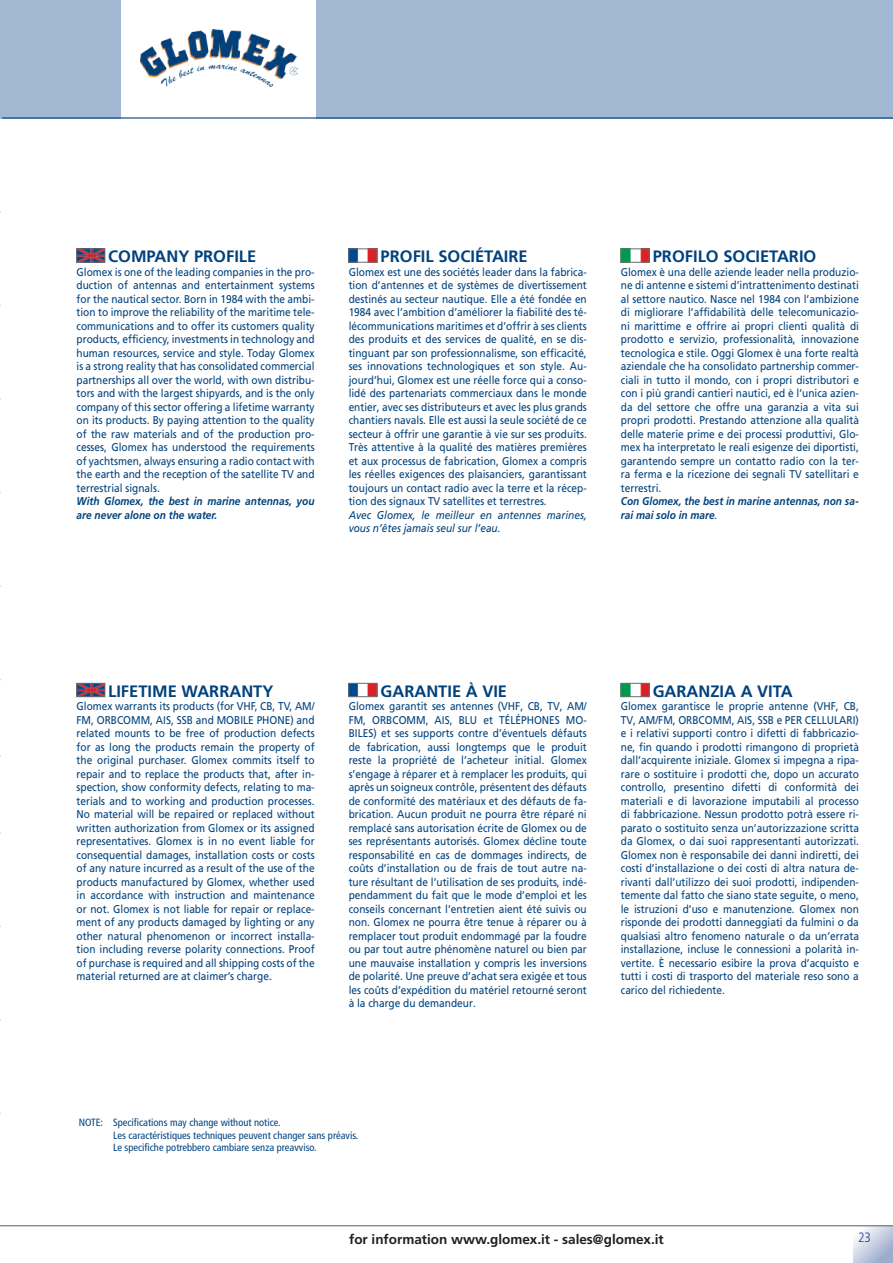
<style>
.page{position:relative;width:893px;height:1263px;background:#fff}
.page>*{position:absolute;margin:0;border:0;box-sizing:border-box;transform-origin:0 0}
.t1{font:700 16.5px "Frutiger";color:#00427d}
.t2{font:700 13.5px "Frutiger";color:#231f20}
.t3{font:300 condensed 13.5px "Frutiger";color:#253f8e}
.t4{font:11.25px/13.5px "Frutiger";color:#00427d;text-align:justify;scale:.9 1}
.t5{font:italic 700 11.25px/13.5px "Frutiger";color:#00427d;scale:.9 1}
.t6{font:italic 11.25px/13.5px "Frutiger";color:#00427d;scale:.9 1}
.t7{font:condensed 10.5px/12.6px "Frutiger";color:#00427d}
.s1{font-weight:400}
</style>
<div class="page">
<div style="left:0;top:0;width:121px;height:119px;background:#a1b7d2"></div>
<div style="left:317px;top:0;width:576px;height:119px;background:#a1b7d2"></div>
<img style="left:140px;top:30px;width:157px;height:56px">
<img style="left:79px;top:685px;width:24px;height:10px">
<div style="left:77px;top:683px;width:28px;height:14px;border:1px solid #6c6d70"></div>
<img style="left:351px;top:685px;width:24px;height:10px">
<div style="left:349px;top:683px;width:28px;height:14px;border:1px solid #6c6d70"></div>
<img style="left:623px;top:685px;width:24px;height:10px">
<div style="left:621px;top:683px;width:28px;height:14px;border:1px solid #6c6d70"></div>
<img style="left:79px;top:251px;width:24px;height:9px">
<div style="left:77px;top:249px;width:28px;height:13px;border:1px solid #6c6d70"></div>
<img style="left:351px;top:251px;width:24px;height:9px">
<img style="left:623px;top:251px;width:24px;height:9px">
<svg style="left:854px;top:1226px;width:39px;height:37px"></svg>
<hr style="left:0;top:1225px;width:893px;height:1px;background:#6c6d70">
<hr style="left:2px;top:117px;width:891px;height:2px;background:#00427d">
<h1 class="t1" style="left:108px;top:247px;width:150px">COMPANY PROFILE</h1>
<p class="t4" style="left:77px;top:265px;width:266px">Glomex is one of the leading companies in the pro&shy;duction of antennas and entertainment systems for the nautical sector. Born in 1984 with the ambi&shy;tion to improve the reliability of the maritime tele&shy;communications and to offer its customers quality products, efficiency, investments in technology and human resources, service and style. Today Glomex is a strong reality that has consolidated commercial partnerships all over the world, with own distribu&shy;tors and with the largest shipyards, and is the only company of this sector offering a lifetime warranty on its products. By paying attention to the quality of the raw materials and of the production pro&shy;cesses, Glomex has understood the requirements of yachtsmen, always ensuring a radio contact with the earth and the reception of the satellite TV and terrestrial signals.</p>
<p class="t5" style="left:77px;top:495px;width:266px">With Glomex, the best in marine antennas, you are never alone on the water.</p>
<h1 class="t1" style="left:381px;top:247px;width:149px">PROFIL SOCIÉTAIRE</h1>
<p class="t4" style="left:349px;top:265px;width:266px">Glomex est une des sociétés leader dans la fabrica&shy;tion d’antennes et de systèmes de divertissement destinés au secteur nautique. Elle a été fondée en 1984 avec l’ambition d’améliorer la fiabilité des té&shy;lécommunications maritimes et d’offrir à ses clients des produits et des services de qualité, en se dis&shy;tinguant par son professionnalisme, son efficacité, ses innovations technologiques et son style. Au&shy;jourd’hui, Glomex est une réelle force qui a conso&shy;lidé des partenariats commerciaux dans le monde entier, avec ses distributeurs et avec les plus grands chantiers navals. Elle est aussi la seule société de ce secteur à offrir une garantie à vie sur ses produits.<br>Très attentive à la qualité des matières premières et aux processus de fabrication, Glomex a compris les réelles exigences des plaisanciers, garantissant toujours un contact radio avec la terre et la récep&shy;tion des signaux TV satellites et terrestres.</p>
<p class="t6" style="left:349px;top:508px;width:266px">Avec Glomex, le meilleur en antennes marines, vous n’êtes jamais seul sur l’eau.</p>
<h1 class="t1" style="left:653px;top:247px;width:165px">PROFILO SOCIETARIO</h1>
<p class="t4" style="left:621px;top:265px;width:266px">Glomex è una delle aziende leader nella produzio&shy;ne di antenne e sistemi d’intrattenimento destinati al settore nautico. Nasce nel 1984 con l’ambizione di migliorare l’affidabilità delle telecomunicazio&shy;ni marittime e offrire ai propri clienti qualità di prodotto e servizio, professionalità, innovazione tecnologica e stile. Oggi Glomex è una forte realtà aziendale che ha consolidato partnership commer&shy;ciali in tutto il mondo, con i propri distributori e con i più grandi cantieri nautici, ed è l’unica azien&shy;da del settore che offre una garanzia a vita sui propri prodotti. Prestando attenzione alla qualità delle materie prime e dei processi produttivi, Glo&shy;mex ha interpretato le reali esigenze dei diportisti, garantendo sempre un contatto radio con la ter&shy;ra ferma e la ricezione dei segnali TV satellitari e terrestri.</p>
<p class="t5" style="left:621px;top:495px;width:266px">Con Glomex, the best in marine antennas, non sa&shy;rai mai solo in mare<span class="s1">.</span></p>
<h1 class="t1" style="left:108px;top:681px;width:167px">LIFETIME WARRANTY</h1>
<p class="t4" style="left:77px;top:700px;width:266px">Glomex warrants its products (for VHF, CB, TV, AM/ FM, ORBCOMM, AIS, SSB and MOBILE PHONE) and related mounts to be free of production defects for as long the products remain the property of the original purchaser. Glomex commits itself to repair and to replace the products that, after in&shy;spection, show conformity defects, relating to ma&shy;terials and to working and production processes.<br>No material will be repaired or replaced without written authorization from Glomex or its assigned representatives. Glomex is in no event liable for consequential damages, installation costs or costs of any nature incurred as a result of the use of the products manufactured by Glomex, whether used in accordance with instruction and maintenance or not. Glomex is not liable for repair or replace&shy;ment of any products damaged by lighting or any other natural phenomenon or incorrect installa&shy;tion including reverse polarity connections. Proof of purchase is required and all shipping costs of the material returned are at claimer’s charge.</p>
<h1 class="t1" style="left:381px;top:681px;width:128px">GARANTIE À VIE</h1>
<p class="t4" style="left:349px;top:700px;width:266px">Glomex garantit ses antennes (VHF, CB, TV, AM/ FM, ORBCOMM, AIS, BLU et TÉLÉPHONES MO-BILES) et ses supports contre d’éventuels défauts de fabrication, aussi longtemps que le produit reste la propriété de l’acheteur initial. Glomex s’engage à réparer et à remplacer les produits, qui après un soigneux contrôle, présentent des défauts de conformité des matériaux et des défauts de fa&shy;brication. Aucun produit ne pourra être réparé ni remplacé sans autorisation écrite de Glomex ou de ses représentants autorisés. Glomex décline toute responsabilité en cas de dommages indirects, de coûts d’installation ou de frais de tout autre na&shy;ture résultant de l’utilisation de ses produits, indé&shy;pendamment du fait que le mode d’emploi et les conseils concernant l’entretien aient été suivis ou non. Glomex ne pourra être tenue à réparer ou à remplacer tout produit endommagé par la foudre ou par tout autre phénomène naturel ou bien par une mauvaise installation y compris les inversions de polarité. Une preuve d’achat sera exigée et tous les coûts d’expédition du matériel retourné seront à la charge du demandeur.</p>
<h1 class="t1" style="left:653px;top:681px;width:141px">GARANZIA A VITA</h1>
<p class="t4" style="left:621px;top:700px;width:266px">Glomex garantisce le proprie antenne (VHF, CB, TV, AM/FM, ORBCOMM, AIS, SSB e PER CELLULARI) e i relativi supporti contro i difetti di fabbricazio&shy;ne, fin quando i prodotti rimangono di proprietà dall’acquirente iniziale. Glomex si impegna a ripa&shy;rare o sostituire i prodotti che, dopo un accurato controllo, presentino difetti di conformità dei materiali e di lavorazione imputabili al processo di fabbricazione. Nessun prodotto potrà essere ri&shy;parato o sostituito senza un’autorizzazione scritta da Glomex, o dai suoi rappresentanti autorizzati.<br>Glomex non è responsabile dei danni indiretti, dei costi d’installazione o dei costi di altra natura de&shy;rivanti dall’utilizzo dei suoi prodotti, indipenden&shy;temente dal fatto che siano state seguite, o meno, le istruzioni d’uso e manutenzione. Glomex non risponde dei prodotti danneggiati da fulmini o da qualsiasi altro fenomeno naturale o da un’errata installazione, incluse le connessioni a polarità in&shy;vertite. È necessario esibire la prova d’acquisto e tutti i costi di trasporto del materiale reso sono a carico del richiedente.</p>
<p class="t7" style="left:113px;top:1116px;width:247px;text-indent:-35px">NOTE: Specifications may change without notice.<br>Les caractéristiques techniques peuvent changer sans préavis.<br>Le specifiche potrebbero cambiare senza preavviso.</p>
<p class="t2" style="left:349px;top:1231px;width:316px">for information www.glomex.it - sales@glomex.it</p>
<p class="t3" style="left:858px;top:1229px;width:14px">23</p>
</div>
